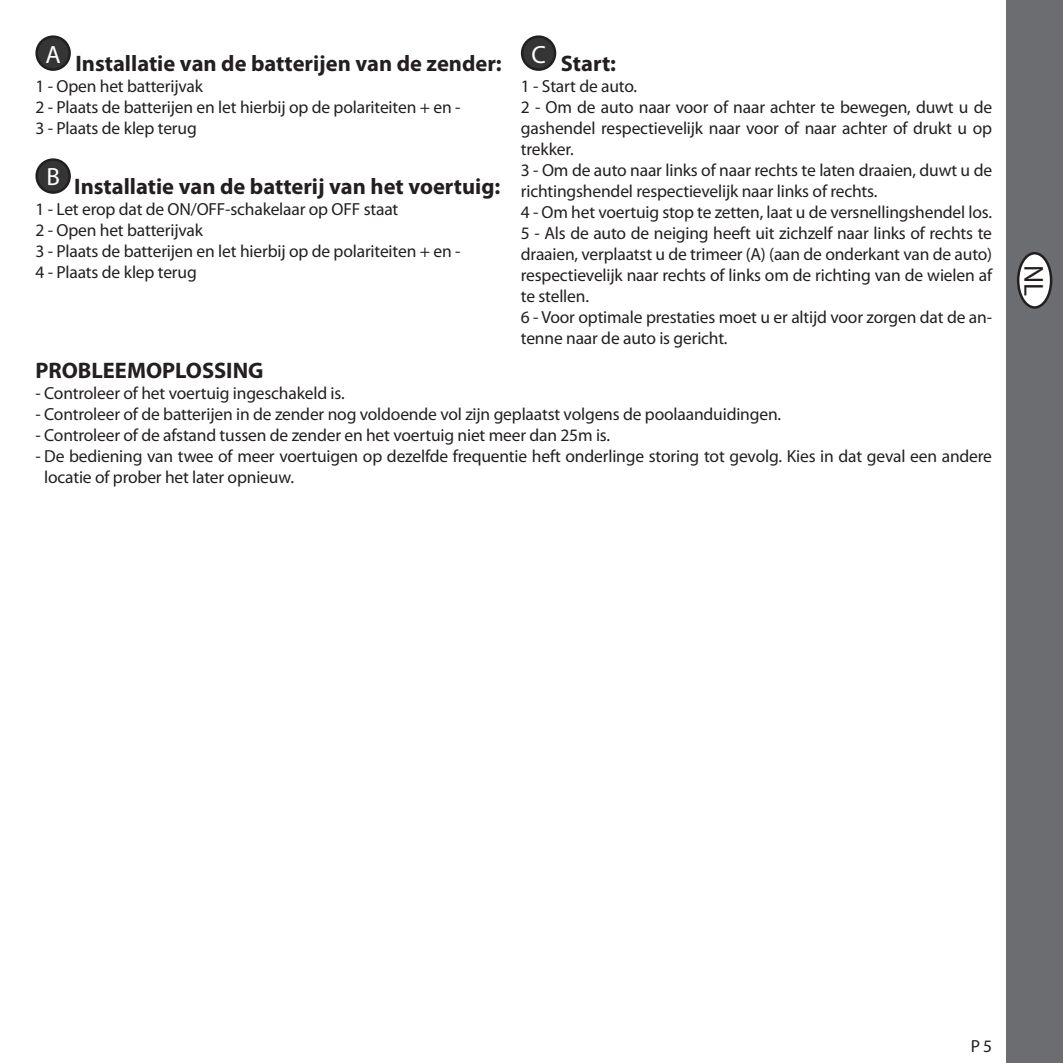
<style>
.page{position:relative;width:1063px;height:1063px;background:#fff}
.page>*{position:absolute;margin:0;border:0;box-sizing:border-box;transform-origin:0 0}
.t1{font:27.5px "Myriad Pro";color:#231f20}
.t2{font:700 22.5px "Myriad Pro";color:#231f20}
.t3{font:17.5px/21px "Myriad Pro";letter-spacing:-.01em;color:#231f20}
</style>
<div class="page">
<div style="left:1006px;top:0;width:57px;height:1063px;background:#6c6d70"></div>
<div style="left:1018px;top:253px;width:33px;height:54px;background:#fff;border-radius:50%"></div>
<div style="left:1017px;top:252px;width:35px;height:57px;border:2px solid #231f20;border-radius:50%"></div>
<div style="left:37px;top:37px;width:33px;height:33px;background:#363536;border-radius:50%"></div>
<div style="left:35px;top:35px;width:36px;height:36px;border:2px solid #231f20;border-radius:50%"></div>
<div style="left:37px;top:160px;width:33px;height:33px;background:#363536;border-radius:50%"></div>
<div style="left:35px;top:158px;width:36px;height:36px;border:2px solid #231f20;border-radius:50%"></div>
<div style="left:522px;top:37px;width:33px;height:33px;background:#363536;border-radius:50%"></div>
<div style="left:521px;top:35px;width:35px;height:36px;border:2px solid #231f20;border-radius:50%"></div>
<p class="t2" style="left:45px;top:49px;width:458px"><sup>A</sup> Installatie van de batterijen van de zender:</p>
<p class="t3" style="left:35px;top:75px;width:427px">1 - Open het batterijvak<br>2 - Plaats de batterijen en let hierbij op de polariteiten + en -<br>3 - Plaats de klep terug</p>
<p class="t2" style="left:46px;top:172px;width:456px"><sup>B</sup> Installatie van de batterij van het voertuig:</p>
<p class="t3" style="left:35px;top:198px;width:427px">1 - Let erop dat de ON/OFF-schakelaar op OFF staat<br>2 - Open het batterijvak<br>3 - Plaats de batterijen en let hierbij op de polariteiten + en - 4 - Plaats de klep terug</p>
<p class="t2" style="left:531px;top:49px;width:86px"><sup>C</sup> Start:</p>
<p class="t3" style="left:521px;top:75px;width:473px">1 - Start de auto.<br>2 - Om de auto naar voor of naar achter te bewegen, duwt u de gashendel respectievelijk naar voor of naar achter of drukt u op trekker.<br>3 - Om de auto naar links of naar rechts te laten draaien, duwt u de richtingshendel respectievelijk naar links of rechts.<br>4 - Om het voertuig stop te zetten, laat u de versnellingshendel los.<br>5 - Als de auto de neiging heeft uit zichzelf naar links of rechts te draaien, verplaatst u de trimeer (A) (aan de onderkant van de auto) respectievelijk naar rechts of links om de richting van de wielen af te stellen.<br>6 - Voor optimale prestaties moet u er altijd voor zorgen dat de an&shy;tenne naar de auto is gericht.</p>
<p class="t2" style="left:35px;top:356px;width:230px">PROBLEEMOPLOSSING</p>
<p class="t3" style="left:35px;top:383px;width:311px">- Controleer of het voertuig ingeschakeld is.</p>
<p class="t3" style="left:35px;top:404px;width:747px">- Controleer of de batterijen in de zender nog voldoende vol zijn geplaatst volgens de poolaanduidingen.</p>
<p class="t3" style="left:35px;top:425px;width:576px">- Controleer of de afstand tussen de zender en het voertuig niet meer dan 25m is.</p>
<p class="t3" style="left:44px;top:446px;width:949px;text-indent:-9px">- De bediening van twee of meer voertuigen op dezelfde frequentie heft onderlinge storing tot gevolg. Kies in dat geval een andere locatie of prober het later opnieuw.</p>
<h1 class="t1" style="left:1051px;top:265px;width:32px;rotate:90deg">NL</h1>
<p class="t3" style="left:971px;top:1035px;width:23px">P 5</p>
</div>
